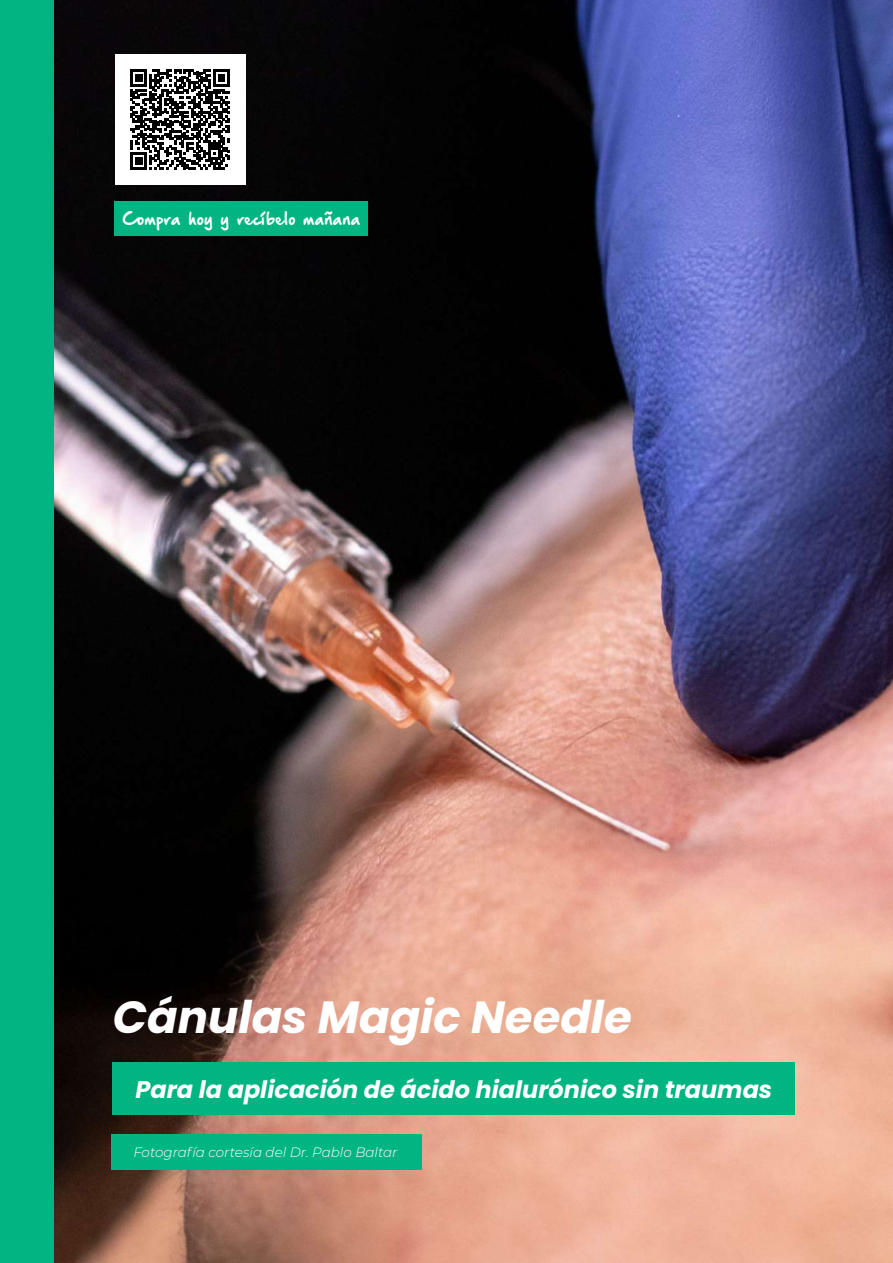
<style>
.page{position:relative;width:893px;height:1263px;background:#fff}
.page>*{position:absolute;margin:0;border:0;box-sizing:border-box;transform-origin:0 0}
.t1{font:italic 700 45px "Poppins";color:#fff}
.t2{font:italic 700 24px "Poppins";color:#fff}
.t3{font:15px "Hand Of Sean Demo";color:#fff}
.t4{font:italic 300 13.5px "Montserrat";color:#fff}
</style>
<div class="page">
<img style="left:54px;top:0;width:839px;height:1263px">
<div style="left:115px;top:54px;width:130px;height:131px;background:#fff"></div>
<svg style="left:130px;top:69px;width:100px;height:100px"></svg>
<div style="left:115px;top:201px;width:253px;height:35px;background:#00b582"></div>
<div style="left:112px;top:1062px;width:682px;height:53px;background:#00b582"></div>
<div style="left:112px;top:1134px;width:310px;height:36px;background:#00b582"></div>
<div style="left:0;top:0;width:54px;height:1263px;background:#00b582"></div>
<hr style="left:892px;top:54px;width:1px;height:78px;background:#00b582">
<p class="t3" style="left:123px;top:211px;width:239px">Compra hoy y recíbelo mañana</p>
<h1 class="t1" style="left:113px;top:991px;width:520px">Cánulas Magic Needle</h1>
<p class="t2" style="left:135px;top:1076px;width:638px">Para la aplicación de ácido hialurónico sin traumas</p>
<p class="t4" style="left:133px;top:1142px;width:266px">Fotografía cortesía del Dr. Pablo Baltar</p>
</div>
